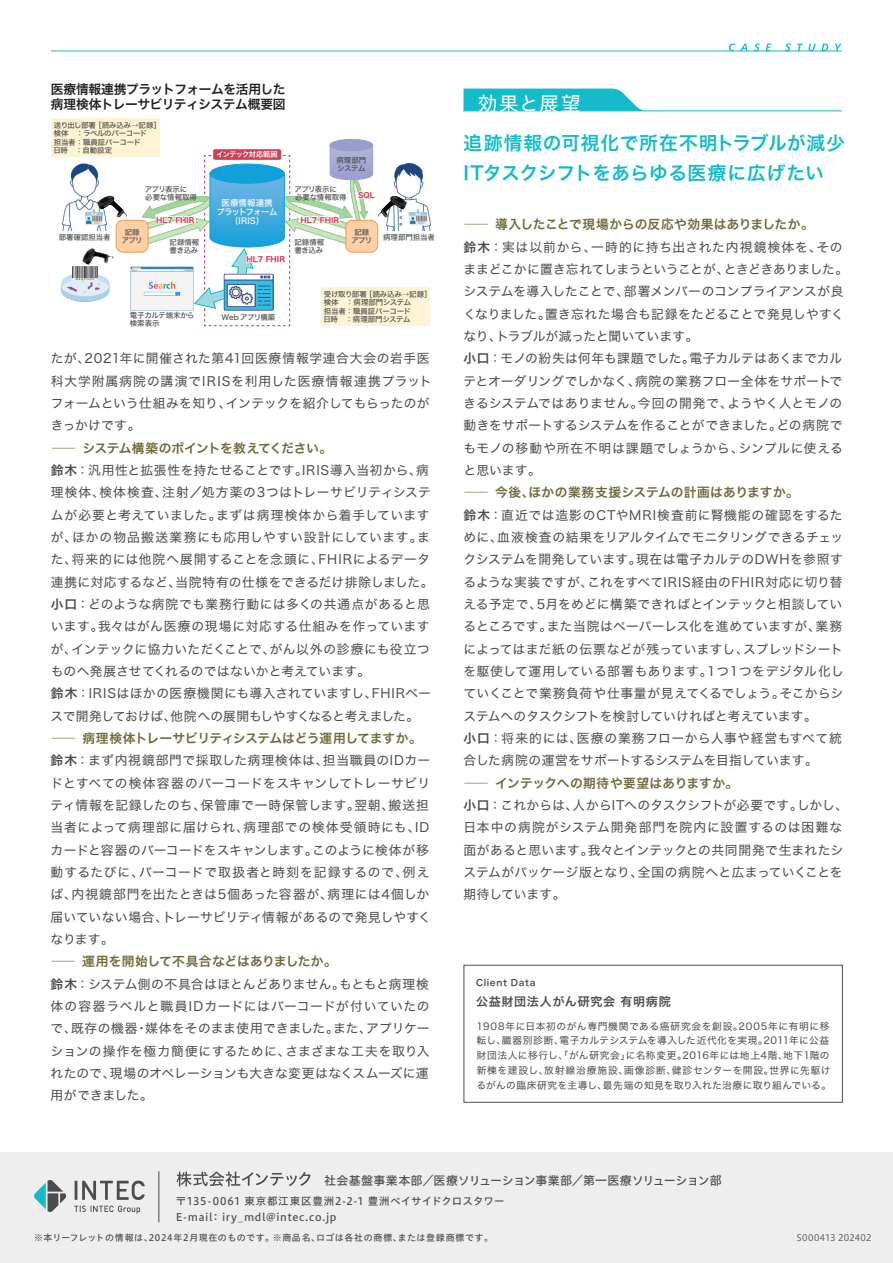
<style>
.page{position:relative;width:893px;height:1263px;background:#fff}
.page>*{position:absolute;margin:0;border:0;box-sizing:border-box;transform-origin:0 0}
.t1{font:19.5px "Hira Kaku Std N W4";letter-spacing:.065em;color:#fff}
.t2{font:18.75px/29.7px "Hira Kaku Std N W6";letter-spacing:.03em;color:#14bcc9}
.t3{font:12.75px/22.4px "Hira Kaku Std N W4";letter-spacing:.025em;color:#4b4c4d}
.t4{font:12.75px/22.4px "Hira Kaku Std N W4";letter-spacing:.045em;color:#4b4c4d}
.t5{font:12.75px "Hira Kaku Std N W6";letter-spacing:-.02em;color:#6e6a3b;scale:2 1}
.t6{font:12.75px "Hira Kaku Std N W6";color:#6e6a3b;scale:2 1}
.t7{font:12.75px "Hira Kaku Std N W6";letter-spacing:.025em;color:#6e6a3b;scale:2 1}
.t8{font:12.75px/14.9px "Hira Kaku Std N W6";letter-spacing:-.03em;color:#231f20}
.t9{font:12px "Hiragino UD Sans Std N W5";letter-spacing:-.005em;color:#4b4c4d}
.t10{font:12px "Hira Kaku Std N W6";letter-spacing:.065em;color:#4b4c4d}
.t11{font:10.5px/15.9px "Hiragino UD Sans Std N W5";letter-spacing:.055em;color:#4b4c4d}
.t12{font:9.75px/14.9px "Hira Kaku Std N W4";letter-spacing:.05em;color:#4b4c4d}
.t13{font:9px "Hiragino UD Sans Std N W5";letter-spacing:.065em;color:#4b4c4d}
.t14{font:9px "Hiragino UD Sans Std N W3";letter-spacing:.02em;color:#4b4c4d}
.t15{font:9px "Hira Kaku Std N W6";letter-spacing:.075em;color:#4b4c4d}
.t16{font:8.55px/9px "Hira Kaku Std N W5";color:#fff;text-align:center}
.t17{font:7.5px/7.9px "Hira Kaku Std N W5";letter-spacing:-.025em;color:#4b4c4d}
.t18{font:7.5px "Hira Kaku Std N W7";color:#d13f57}
.t19{font:7.5px "Hira Kaku Std N W5";color:#4b4c4d}
.t20{font:7.5px "Hira Kaku Std N W5";letter-spacing:-.045em;color:#4b4c4d}
.t21{font:7.2px "Hira Kaku Std N W6";letter-spacing:-.065em;color:#fff}
.s1{font-family:"Hira Kaku Std N W6"}
</style>
<div class="page">
<div style="left:0;top:1152px;width:893px;height:111px;background:#eeeeef"></div>
<hr style="left:159px;top:1171px;width:1px;height:51px;background:#4b4c4d">
<div style="left:464px;top:965px;width:379px;height:137px;border:1px solid #4b4c4d"></div>
<svg style="left:729px;top:43px;width:18px;height:8px"></svg>
<svg style="left:754px;top:43px;width:6px;height:8px"></svg>
<svg style="left:766px;top:44px;width:5px;height:7px"></svg>
<svg style="left:785px;top:43px;width:6px;height:8px"></svg>
<svg style="left:797px;top:44px;width:31px;height:7px"></svg>
<svg style="left:835px;top:44px;width:7px;height:7px"></svg>
<hr style="left:51px;top:51px;width:791px;height:1px;background:#14bcc9">
<svg style="left:176px;top:1171px;width:135px;height:15px"></svg>
<svg style="left:34px;top:1180px;width:32px;height:32px"></svg>
<svg style="left:74px;top:1180px;width:71px;height:34px"></svg>
<hr style="left:463px;top:111px;width:379px;height:1px;background:#14bcc9">
<svg style="left:463px;top:89px;width:184px;height:22px;background:#2ac2ce"></svg>
<img style="left:130px;top:266px;width:11px;height:45px">
<div style="left:51px;top:118px;width:108px;height:39px;background:#fef3d2"></div>
<div style="left:321px;top:287px;width:108px;height:39px;background:#fef3d2"></div>
<img style="left:62px;top:163px;width:46px;height:68px">
<img style="left:83px;top:207px;width:21px;height:20px">
<svg style="left:92px;top:217px;width:10px;height:5px"></svg>
<img style="left:97px;top:194px;width:29px;height:23px">
<img style="left:385px;top:163px;width:47px;height:68px">
<img style="left:408px;top:207px;width:20px;height:20px">
<svg style="left:416px;top:217px;width:10px;height:5px"></svg>
<img style="left:378px;top:194px;width:30px;height:23px">
<img style="left:82px;top:248px;width:32px;height:13px">
<img style="left:61px;top:261px;width:49px;height:41px">
<img style="left:72px;top:267px;width:25px;height:13px">
<div style="left:330px;top:139px;width:43px;height:12px;background:#999dcd;border-radius:50%"></div>
<div style="left:330px;top:139px;width:43px;height:12px;border:1px solid #999dcd;border-radius:50%"></div>
<div style="left:116px;top:220px;width:32px;height:32px;background:#fdd0a6;border-radius:7px"></div>
<div style="left:116px;top:220px;width:33px;height:33px;border:1px solid #f89d53;border-radius:7px"></div>
<div style="left:345px;top:220px;width:33px;height:33px;border:1px solid #f89d53;border-radius:7px"></div>
<svg style="left:141px;top:144px;width:235px;height:183px"></svg>
<div style="left:213px;top:149px;width:68px;height:11px;background:#d13f57;border-radius:2px"></div>
<p class="t8" style="left:51px;top:82px;width:249px">医療情報連携プラットフォームを活用した病理検体トレーサビリティシステム概要図　</p>
<p class="t17" style="left:53px;top:121px;width:109px;line-height:8.6px">送り出し部署［読み込み→記録］検体　：ラベルのバーコード<br>担当者：職員証バーコード<br>日時　：自動設定</p>
<p class="t21" style="left:216px;top:149px;width:63px">インテック対応範囲</p>
<p class="t17" style="left:337px;top:156px;width:31px">病理部門システム</p>
<p class="t19" style="left:59px;top:231px;width:53px">部署確認担当者</p>
<p class="t17" style="left:145px;top:185px;width:54px">アプリ表示に<br>必要な情報取得</p>
<p class="t17" style="left:295px;top:185px;width:54px">アプリ表示に<br>必要な情報取得</p>
<p class="t18" style="left:156px;top:214px;width:40px">HL7 FHIR</p>
<p class="t16" style="left:216px;top:198px;width:63px">医療情報連携プラットフォーム（IRIS）</p>
<p class="t18" style="left:301px;top:214px;width:40px">HL7 FHIR</p>
<p class="t18" style="left:358px;top:189px;width:18px">SQL</p>
<p class="t17" style="left:122px;top:228px;width:22px;text-align:center">記録アプリ</p>
<p class="t17" style="left:351px;top:228px;width:22px;text-align:center">記録アプリ</p>
<p class="t19" style="left:383px;top:231px;width:53px">病理部門担当者</p>
<p class="t17" style="left:170px;top:238px;width:31px">記録情報書き込み</p>
<p class="t17" style="left:294px;top:238px;width:31px">記録情報書き込み</p>
<p class="t17" style="left:323px;top:290px;width:110px;line-height:8.6px">受け取り部署［読み込み→記録］検体　：病理部門システム<br>担当者：職員証バーコード<br>日時　：病理部門システム</p>
<p class="t18" style="left:246px;top:253px;width:40px">HL7 FHIR</p>
<p class="t17" style="left:130px;top:312px;width:66px">電子カルテ端末から検索表示</p>
<p class="t20" style="left:221px;top:311px;width:55px">Web アプリ構築</p>
<p class="t4" style="left:51px;top:347px;width:383px">たが、2021年に開催された第41回医療情報学連合大会の岩手医科大学附属病院の講演でIRISを利用した医療情報連携プラットフォームという仕組みを知り、インテックを紹介してもらったのがきっかけです。</p>
<p class="t5" style="left:51px;top:438px;width:142px">― システム構築のポイントを教えてください。</p>
<p class="t3" style="left:51px;top:459px;width:384px"><span class="s1">鈴木</span>：汎用性と拡張性を持たせることです。IRIS導入当初から、病理検体、検体検査、注射／処方薬の3つはトレーサビリティシステムが必要と考えていました。まずは病理検体から着手していますが、ほかの物品搬送業務にも応用しやすい設計にしています。また、将来的には他院へ展開することを念頭に、FHIRによるデータ連携に対応するなど、当院特有の仕様をできるだけ排除しました。<span class="s1">小口</span>：どのような病院でも業務行動には多くの共通点があると思います。我々はがん医療の現場に対応する仕組みを作っていますが、インテックに協力いただくことで、がん以外の診療にも役立つものへ発展させてくれるのではないかと考えています。<br><span class="s1">鈴木</span>：IRISはほかの医療機関にも導入されていますし、FHIRベースで開発しておけば、他院への展開もしやすくなると考えました。</p>
<p class="t5" style="left:51px;top:728px;width:187px">― 病理検体トレーサビリティシステムはどう運用してますか。</p>
<p class="t3" style="left:51px;top:749px;width:382px"><span class="s1">鈴木</span>：まず内視鏡部門で採取した病理検体は、担当職員のIDカードとすべての検体容器のバーコードをスキャンしてトレーサビリティ情報を記録したのち、保管庫で一時保管します。翌朝、搬送担当者によって病理部に届けられ、病理部での検体受領時にも、IDカードと容器のバーコードをスキャンします。このように検体が移動するたびに、バーコードで取扱者と時刻を記録するので、例えば、内視鏡部門を出たときは5個あった容器が、病理には4個しか届いていない場合、トレーサビリティ情報があるので発見しやすくなります。</p>
<p class="t6" style="left:51px;top:952px;width:145px">― 運用を開始して不具合などはありましたか。</p>
<p class="t3" style="left:51px;top:972px;width:381px;text-align:justify"><span class="s1">鈴木</span>：システム側の不具合はほとんどありません。もともと病理検体の容器ラベルと職員IDカードにはバーコードが付いていたので、既存の機器・媒体をそのまま使用できました。また、アプリケーションの操作を極力簡便にするために、さまざまな工夫を取り入れたので、現場のオペレーションも大きな変更はなくスムーズに運用ができました。</p>
<h1 class="t1" style="left:478px;top:89px;width:104px">効果と展望</h1>
<h2 class="t2" style="left:463px;top:129px;width:383px">追跡情報の可視化で所在不明トラブルが減少<br>ITタスクシフトをあらゆる医療に広げたい</h2>
<p class="t6" style="left:463px;top:215px;width:177px">― 導入したことで現場からの反応や効果はありましたか。</p>
<p class="t3" style="left:463px;top:236px;width:386px"><span class="s1">鈴木</span>：実は以前から、一時的に持ち出された内視鏡検体を、そのままどこかに置き忘れてしまうということが、ときどきありました。システムを導入したことで、部署メンバーのコンプライアンスが良くなりました。置き忘れた場合も記録をたどることで発見しやすくなり、トラブルが減ったと聞いています。<br><span class="s1">小口</span>：モノの紛失は何年も課題でした。電子カルテはあくまでカルテとオーダリングでしかなく、病院の業務フロー全体をサポートできるシステムではありません。今回の開発で、ようやく人とモノの動きをサポートするシステムを作ることができました。どの病院でもモノの移動や所在不明は課題でしょうから、シンプルに使えると思います。</p>
<p class="t7" style="left:463px;top:483px;width:169px">― 今後、ほかの業務支援システムの計画はありますか。</p>
<p class="t3" style="left:463px;top:504px;width:382px"><span class="s1">鈴木</span>：直近では造影のCTやMRI検査前に腎機能の確認をするために、血液検査の結果をリアルタイムでモニタリングできるチェックシステムを開発しています。現在は電子カルテのDWHを参照するような実装ですが、これをすべてIRIS経由のFHIR対応に切り替える予定で、5月をめどに構築できればとインテックと相談しているところです。また当院はペーパーレス化を進めていますが、業務によってはまだ紙の伝票などが残っていますし、スプレッドシートを駆使して運用している部署もあります。1つ1つをデジタル化していくことで業務負荷や仕事量が見えてくるでしょう。そこからシステムへのタスクシフトを検討していければと考えています。<br><span class="s1">小口</span>：将来的には、医療の業務フローから人事や経営もすべて統合した病院の運営をサポートするシステムを目指しています。</p>
<p class="t7" style="left:463px;top:773px;width:139px">― インテックへの期待や要望はありますか。</p>
<p class="t3" style="left:463px;top:794px;width:386px"><span class="s1">小口</span>：これからは、人からITへのタスクシフトが必要です。しかし、日本中の病院がシステム開発部門を院内に設置するのは困難な面があると思います。我々とインテックとの共同開発で生まれたシステムがパッケージ版となり、全国の病院へと広まっていくことを期待しています。</p>
<p class="t15" style="left:476px;top:976px;width:61px">Client Data</p>
<p class="t10" style="left:476px;top:992px;width:196px">公益財団法人がん研究会 有明病院</p>
<p class="t12" style="left:477px;top:1018px;width:356px">1908年に日本初のがん専門機関である癌研究会を創設。2005年に有明に移転し、臓器別診断、電子カルテシステムを導入した近代化を実現。2011年に公益財団法人に移行し、「がん研究会」に名称変更。2016年には地上4階、地下1階の新棟を建設し、放射線治療施設、画像診断、健診センターを開設。世界に先駆けるがんの臨床研究を主導し、最先端の知見を取り入れた治療に取り組んでいる。</p>
<p class="t9" style="left:324px;top:1171px;width:399px">社会基盤事業本部／医療ソリューション事業部／第一医療ソリューション部</p>
<p class="t11" style="left:176px;top:1192px;width:330px">〒135-0061 東京都江東区豊洲2-2-1 豊洲ベイサイドクロスタワー<br>E-mail： iry_mdl@intec.co.jp</p>
<p class="t13" style="left:34px;top:1231px;width:461px">※本リーフレットの情報は、2024年2月現在のものです。※商品名、ロゴは各社の商標、または登録商標です。</p>
<p class="t14" style="left:796px;top:1231px;width:77px">S000413 202402</p>
</div>
